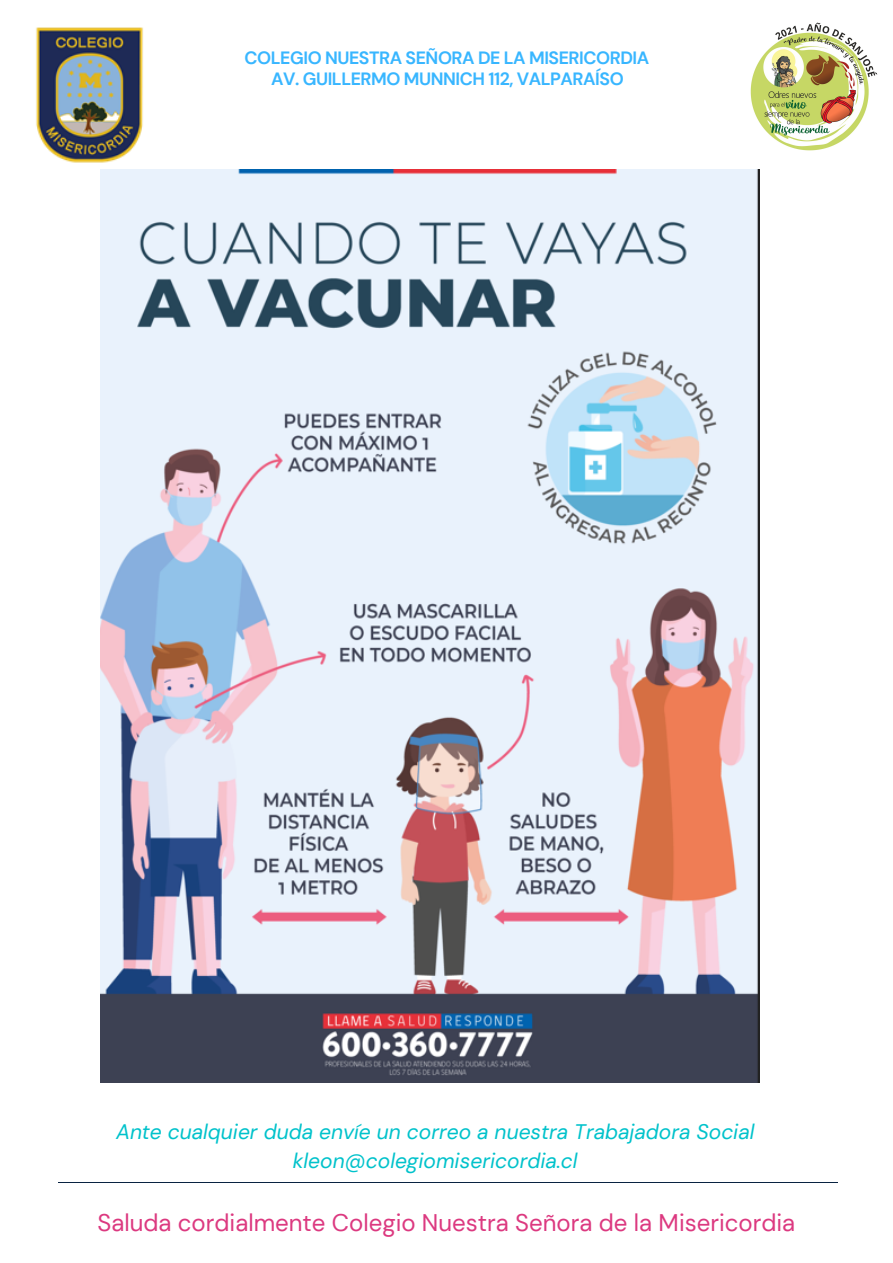
<style>
.page{position:relative;width:893px;height:1263px;background:#fff}
.page>*{position:absolute;margin:0;border:0;box-sizing:border-box;transform-origin:0 0}
.t1{font:24px "DM Sans";color:#dc3980}
.t2{font:italic 21px/29.2px "DM Sans";color:#00c2cb;text-align:center}
.t3{font:700 17.77px "DM Sans";letter-spacing:-.025em;color:#38b6ff}
</style>
<div class="page">
<hr style="left:58px;top:1182px;width:780px;height:1px;background:#092342">
<img style="left:36px;top:27px;width:108px;height:136px">
<img style="left:101px;top:169px;width:658px;height:913px">
<img style="left:750px;top:22px;width:128px;height:129px">
<p class="t3" style="left:245px;top:46px;width:406px">COLEGIO NUESTRA SEÑORA DE LA MISERICORDIA</p>
<p class="t3" style="left:271px;top:67px;width:354px">AV. GUILLERMO MUNNICH 112, VALPARAÍSO</p>
<p class="t2" style="left:116px;top:1117px;width:640px">Ante cualquier duda envíe un correo a nuestra Trabajadora Social kleon@colegiomisericordia.cl</p>
<p class="t1" style="left:98px;top:1207px;width:699px">Saluda cordialmente Colegio Nuestra Señora de la Misericordia</p>
</div>
